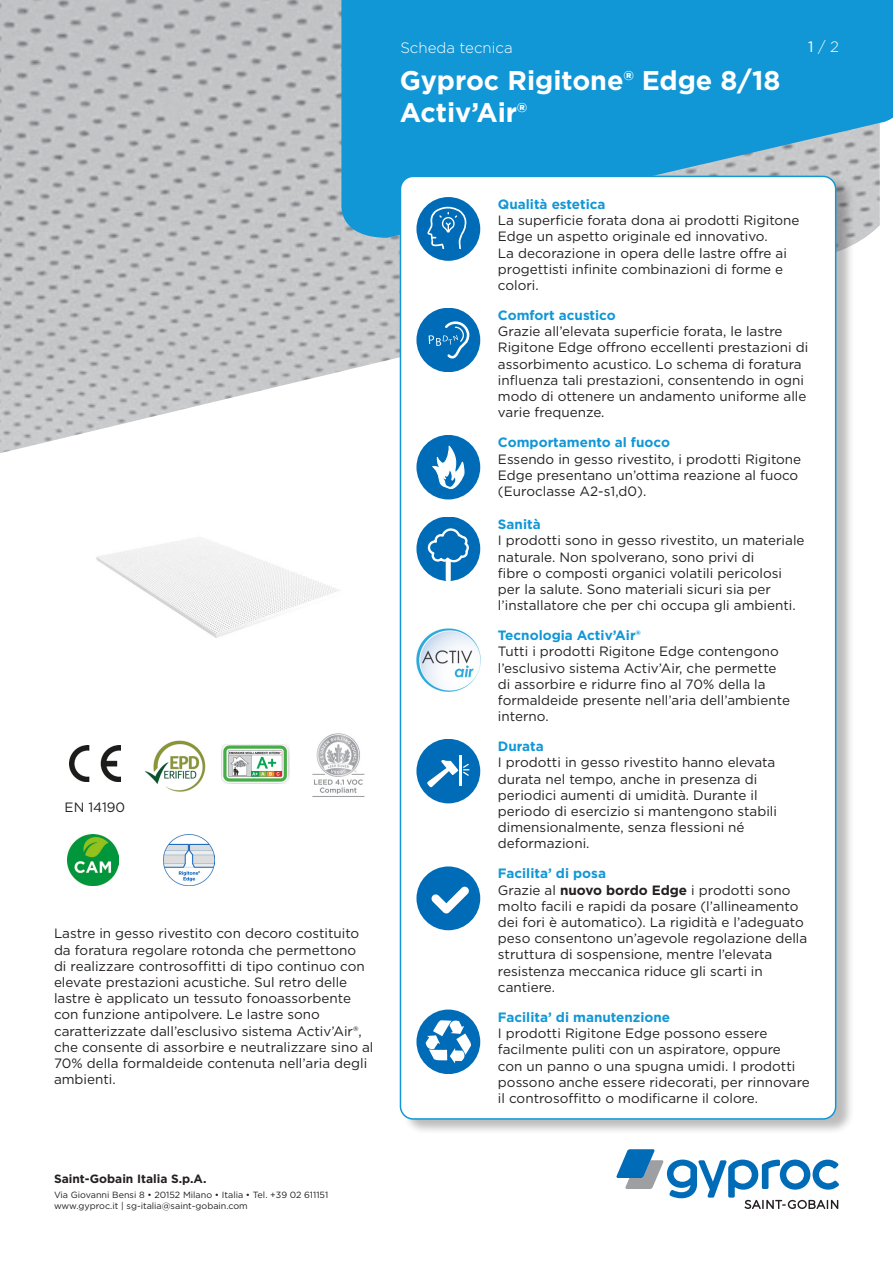
<style>
.page{position:relative;width:893px;height:1263px;background:#fff}
.page>*{position:absolute;margin:0;border:0;box-sizing:border-box;transform-origin:0 0}
.product_title_front{font:700 27px/32.4px "Gotham";color:#fff}
.t1{font:300 15px "Gotham";color:#fff}
.advantage_attribute{font:13.5px/16.2px "Gotham";color:#231f20}
.product_description{font:13.5px/16.2px "Gotham";color:#231f20}
.Advantage_Title{font:700 13.5px "Gotham";color:#1197d6}
.product_attributes{font:13.5px "Gotham";color:#231f20}
.t2{font:700 12px "Gotham";color:#231f20}
.t3{font:9px/10.8px "Gotham";color:#231f20}
.s1{font-weight:400}
.s2{font-weight:700}
</style>
<div class="page">
<svg style="left:616px;top:1149px;width:223px;height:60px"></svg>
<img style="left:0;top:0;width:864px;height:453px">
<svg style="left:338px;top:0;width:555px;height:238px;background:#239cd5"></svg>
<div style="left:402px;top:175px;width:452px;height:960px;background:#231f20;opacity:.3"></div>
<div style="left:400px;top:176px;width:436px;height:943px;background:#fff;border-radius:13px"></div>
<div style="left:416px;top:197px;width:64px;height:64px;background:#006cb7;border-radius:50%"></div>
<svg style="left:427px;top:207px;width:45px;height:42px"></svg>
<div style="left:416px;top:308px;width:64px;height:64px;background:#006cb7;border-radius:50%"></div>
<svg style="left:429px;top:321px;width:41px;height:38px"></svg>
<div style="left:416px;top:435px;width:64px;height:64px;background:#006cb7;border-radius:50%"></div>
<svg style="left:432px;top:435px;width:33px;height:62px"></svg>
<div style="left:416px;top:517px;width:64px;height:64px;background:#006cb7;border-radius:50%"></div>
<svg style="left:427px;top:528px;width:43px;height:53px"></svg>
<img style="left:416px;top:628px;width:64px;height:64px">
<div style="left:416px;top:739px;width:64px;height:64px;background:#006cb7;border-radius:50%"></div>
<hr style="left:460px;top:755px;width:2px;height:31px;background:#fff">
<svg style="left:427px;top:760px;width:42px;height:27px"></svg>
<div style="left:416px;top:866px;width:64px;height:64px;background:#006cb7;border-radius:50%"></div>
<svg style="left:431px;top:887px;width:38px;height:26px"></svg>
<div style="left:416px;top:1010px;width:64px;height:64px;background:#006cb7;border-radius:50%"></div>
<svg style="left:426px;top:1020px;width:45px;height:43px"></svg>
<img style="left:96px;top:537px;width:244px;height:101px">
<img style="left:69px;top:745px;width:51px;height:37px">
<img style="left:144px;top:740px;width:62px;height:51px">
<img style="left:222px;top:744px;width:68px;height:39px">
<img style="left:312px;top:733px;width:53px;height:64px">
<img style="left:67px;top:834px;width:51px;height:51px">
<img style="left:163px;top:834px;width:52px;height:51px">
<p class="t1" style="left:400px;top:38px;width:114px">Scheda tecnica</p>
<p class="t1" style="left:808px;top:37px;width:32px"><span class="s1">1</span> / 2</p>
<p class="product_title_front" style="left:400px;top:64px;width:382px">Gyproc Rigitone® Edge 8/18<br>Activ’Air®</p>
<p class="product_attributes" style="left:65px;top:798px;width:62px">EN 14190</p>
<p class="product_description" style="left:54px;top:925px;width:321px">Lastre in gesso rivestito con decoro costituito da foratura regolare rotonda che permettono<br>di realizzare controsoffitti di tipo continuo con elevate prestazioni acustiche. Sul retro delle lastre è applicato un tessuto fonoassorbente con funzione antipolvere. Le lastre sono caratterizzate dall’esclusivo sistema Activ’Air®, che consente di assorbire e neutralizzare sino al 70% della formaldeide contenuta nell’aria degli ambienti.</p>
<p class="t2" style="left:54px;top:1171px;width:154px">Saint-Gobain Italia S.p.A.</p>
<p class="t3" style="left:54px;top:1189px;width:276px">Via Giovanni Bensi 8 • 20152 Milano • Italia • Tel. +39 02 611151 www.gyproc.it | sg-italia@saint-gobain.com</p>
<p class="Advantage_Title" style="left:498px;top:195px;width:109px">Qualità estetica</p>
<p class="advantage_attribute" style="left:498px;top:212px;width:303px">La superficie forata dona ai prodotti Rigitone Edge un aspetto originale ed innovativo.<br>La decorazione in opera delle lastre offre ai progettisti infinite combinazioni di forme e colori.</p>
<p class="Advantage_Title" style="left:498px;top:306px;width:119px">Comfort acustico</p>
<p class="advantage_attribute" style="left:498px;top:323px;width:312px">Grazie all’elevata superficie forata, le lastre Rigitone Edge offrono eccellenti prestazioni di assorbimento acustico. Lo schema di foratura influenza tali prestazioni, consentendo in ogni modo di ottenere un andamento uniforme alle varie frequenze.</p>
<p class="Advantage_Title" style="left:498px;top:434px;width:173px">Comportamento al fuoco</p>
<p class="advantage_attribute" style="left:498px;top:450px;width:305px">Essendo in gesso rivestito, i prodotti Rigitone<br>Edge presentano un’ottima reazione al fuoco (Euroclasse A2-s1,d0).</p>
<p class="Advantage_Title" style="left:498px;top:515px;width:44px">Sanità</p>
<p class="advantage_attribute" style="left:498px;top:532px;width:308px">I prodotti sono in gesso rivestito, un materiale naturale. Non spolverano, sono privi di<br>fibre o composti organici volatili pericolosi per la salute. Sono materiali sicuri sia per l’installatore che per chi occupa gli ambienti.</p>
<p class="Advantage_Title" style="left:498px;top:626px;width:144px">Tecnologia Activ’Air®</p>
<p class="advantage_attribute" style="left:498px;top:643px;width:294px">Tutti i prodotti Rigitone Edge contengono l’esclusivo sistema Activ’Air, che permette di assorbire e ridurre fino al 70% della la formaldeide presente nell’aria dell’ambiente interno.</p>
<p class="Advantage_Title" style="left:498px;top:737px;width:47px">Durata</p>
<p class="advantage_attribute" style="left:498px;top:754px;width:281px">I prodotti in gesso rivestito hanno elevata durata nel tempo, anche in presenza di periodici aumenti di umidità. Durante il periodo di esercizio si mantengono stabili dimensionalmente, senza flessioni né deformazioni.</p>
<p class="Advantage_Title" style="left:498px;top:865px;width:110px">Facilita’ di posa</p>
<p class="advantage_attribute" style="left:498px;top:881px;width:311px">Grazie al <span class="s2">nuovo bordo Edge</span> i prodotti sono molto facili e rapidi da posare (l’allineamento dei fori è automatico). La rigidità e l’adeguato peso consentono un’agevole regolazione della struttura di sospensione, mentre l’elevata resistenza meccanica riduce gli scarti in cantiere.</p>
<p class="Advantage_Title" style="left:498px;top:1008px;width:174px">Facilita’ di manutenzione</p>
<p class="advantage_attribute" style="left:498px;top:1025px;width:313px">I prodotti Rigitone Edge possono essere facilmente puliti con un aspiratore, oppure<br>con un panno o una spugna umidi. I prodotti possono anche essere ridecorati, per rinnovare il controsoffitto o modificarne il colore.</p>
</div>
